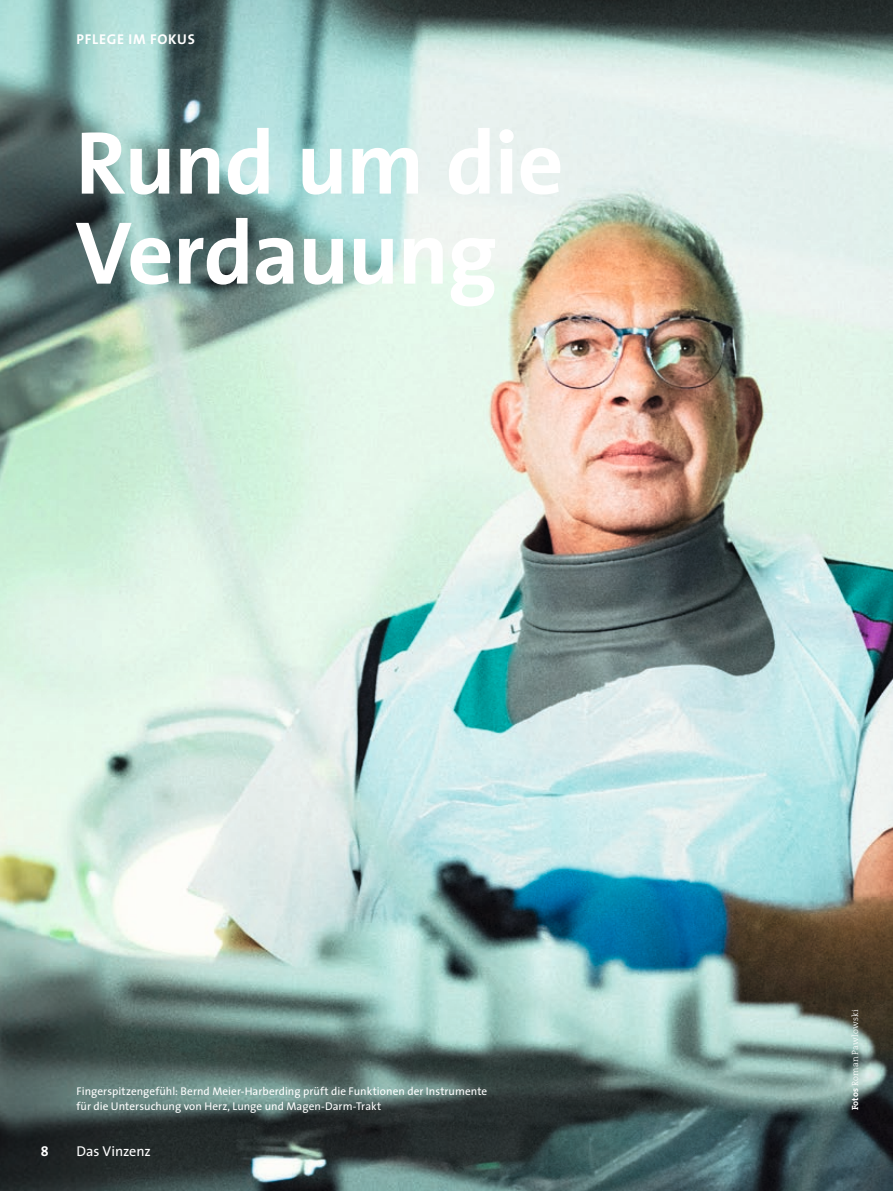
<style>
.page{position:relative;width:893px;height:1191px;background:#fff}
.page>*{position:absolute;margin:0;border:0;box-sizing:border-box;transform-origin:0 0}
.t1{font:700 90px/90px "The Sans";letter-spacing:-.015em;color:#fff}
.t2{font:700 14.25px "The Sans";letter-spacing:.05em;color:#fff}
.t3{font:14.25px "The Sans";letter-spacing:-.01em;color:#fff}
.t4{font:14.25px "The Sans Bold Expert";color:#fff}
.t5{font:11.25px/15px "The Sans";letter-spacing:.005em;color:#fff}
.t6{font:300 9px "The Serif";letter-spacing:.015em;color:#fff}
.s1{font-weight:700}
</style>
<div class="page">
<img style="left:0;top:0;width:893px;height:1191px">
<p class="t2" style="left:77px;top:27px;width:120px">PFLEGE IM FOKUS</p>
<h1 class="t1" style="left:75px;top:116px;width:490px">Rund um die<br>Verdauung</h1>
<p class="t5" style="left:77px;top:1083px;width:412px">Fingerspitzengefühl: Bernd Meier-Harberding prüft die Funktionen der Instrumente für die Untersuchung von Herz, Lunge und Magen-Darm-Trakt</p>
<p class="t4" style="left:41px;top:1139px;width:9px">8</p>
<p class="t3" style="left:77px;top:1139px;width:76px">Das Vinzenz</p>
<p class="t6" style="left:848px;top:1110px;width:102px;rotate:-90deg"><span class="s1">Fotos</span> Roman Pawlowski</p>
</div>
